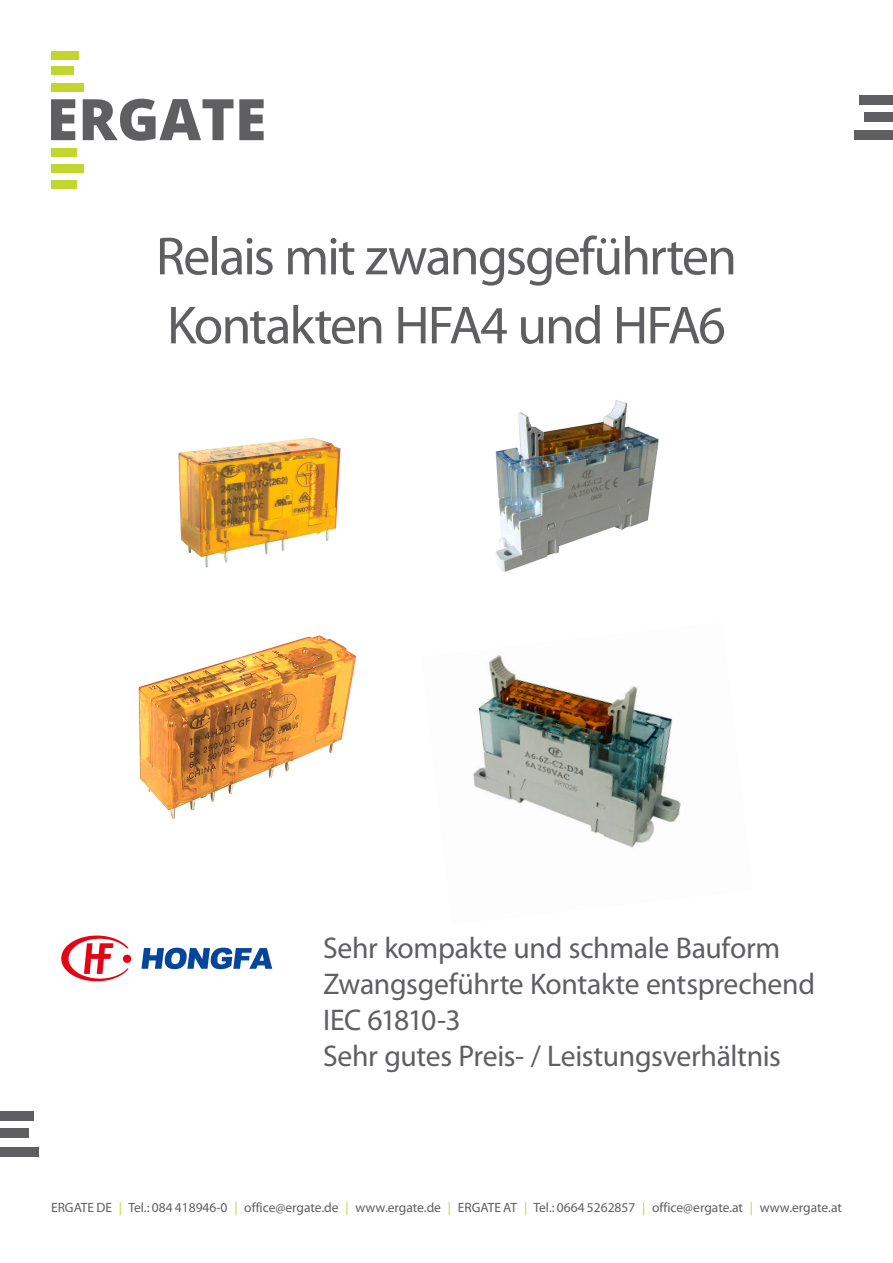
<style>
.page{position:relative;width:893px;height:1263px;background:#fff}
.page>*{position:absolute;margin:0;border:0;box-sizing:border-box;transform-origin:0 0}
.nadpis-1-letaky{font:54px/69px "Myriad Pro";letter-spacing:-.035em;color:#5f5f62}
.highlights-letaky{font:30px/36px "Myriad Pro";letter-spacing:-.01em;color:#5f5f62}
.t1{font:13.5px "Myriad Pro";color:#5f5f62}
.s1{color:#c1d72f}
</style>
<div class="page">
<div style="left:860px;top:95px;width:33px;height:10px;background:#5f5f62"></div>
<div style="left:865px;top:112px;width:28px;height:10px;background:#5f5f62"></div>
<div style="left:855px;top:130px;width:38px;height:10px;background:#5f5f62"></div>
<div style="left:51px;top:148px;width:26px;height:9px;background:#c1d72f"></div>
<div style="left:51px;top:164px;width:32px;height:8px;background:#c1d72f"></div>
<div style="left:51px;top:180px;width:26px;height:9px;background:#c1d72f"></div>
<div style="left:51px;top:51px;width:28px;height:9px;background:#c1d72f"></div>
<div style="left:51px;top:66px;width:23px;height:9px;background:#c1d72f"></div>
<div style="left:51px;top:83px;width:32px;height:9px;background:#c1d72f"></div>
<svg style="left:83px;top:99px;width:150px;height:42px"></svg>
<svg style="left:239px;top:99px;width:25px;height:41px"></svg>
<svg style="left:51px;top:99px;width:24px;height:41px"></svg>
<div style="left:0;top:1111px;width:33px;height:10px;background:#5f5f62"></div>
<div style="left:0;top:1128px;width:28px;height:10px;background:#5f5f62"></div>
<div style="left:0;top:1147px;width:38px;height:10px;background:#5f5f62"></div>
<img style="left:473px;top:655px;width:208px;height:193px">
<img style="left:138px;top:635px;width:219px;height:184px">
<img style="left:178px;top:437px;width:163px;height:131px">
<img style="left:495px;top:400px;width:164px;height:172px">
<svg style="left:61px;top:935px;width:211px;height:46px"></svg>
<p class="nadpis-1-letaky" style="left:156px;top:221px;width:583px">Relais mit zwangsgeführten<br>Kontakten HFA4 und HFA6</p>
<p class="highlights-letaky" style="left:323px;top:929px;width:459px">Sehr kompakte und schmale Bauform</p>
<p class="highlights-letaky" style="left:323px;top:965px;width:494px">Zwangsgeführte Kontakte entsprechend<br>IEC 61810-3</p>
<p class="highlights-letaky" style="left:323px;top:1037px;width:459px">Sehr gutes Preis- / Leistungsverhältnis</p>
<p class="t1" style="left:51px;top:1199px;width:792px">ERGATE DE <span class="s1">|</span> Tel.: 084 418946-0 <span class="s1">|</span> office@ergate.de <span class="s1">|</span> www.ergate.de <span class="s1">|</span> ERGATE AT <span class="s1">|</span> Tel.: 0664 5262857 <span class="s1">|</span> office@ergate.at <span class="s1">|</span> www.ergate.at</p>
</div>
